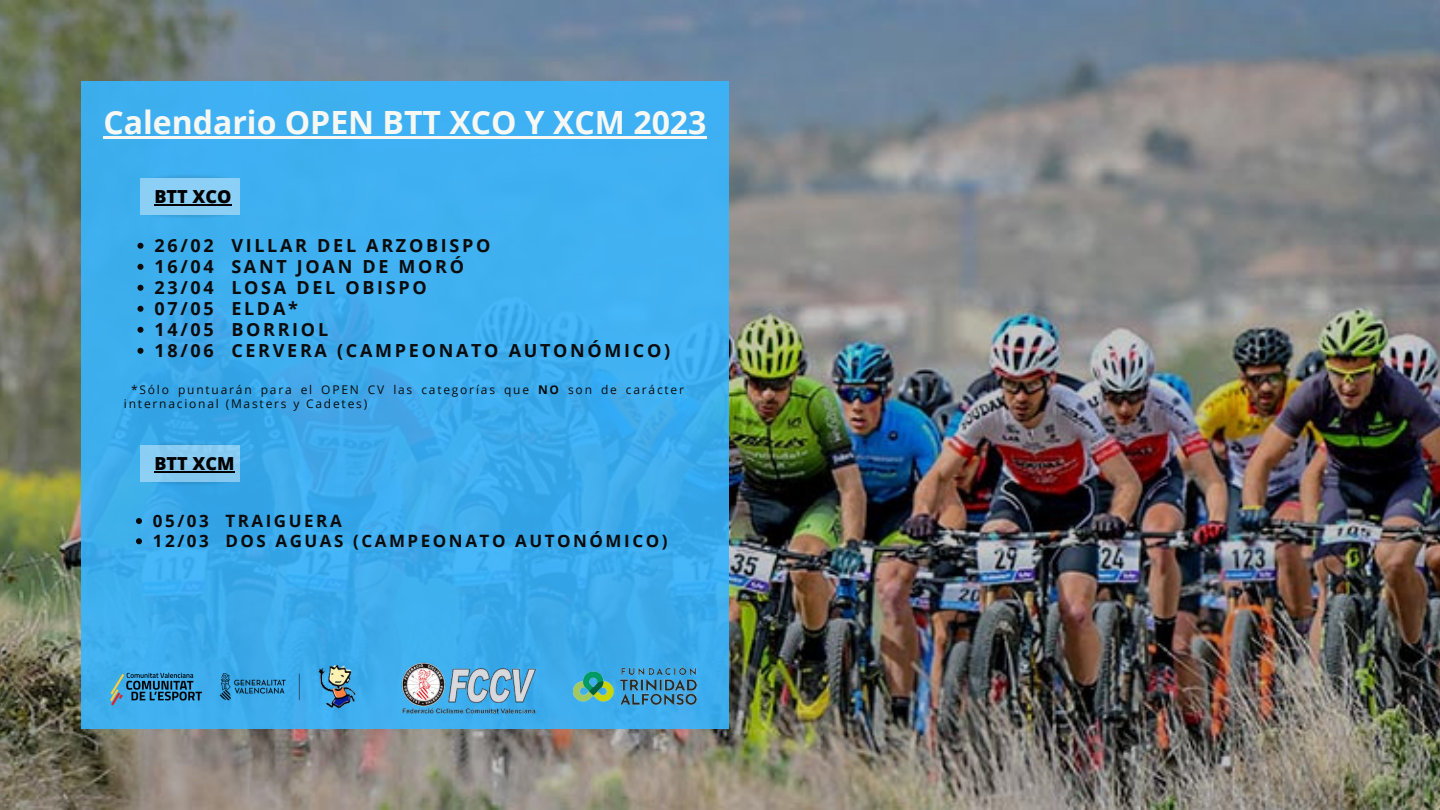
<style>
.page{position:relative;width:1440px;height:810px;background:#fff}
.page>*{position:absolute;margin:0;border:0;box-sizing:border-box;transform-origin:0 0}
.t1{font:700 32px "Open Sans";color:#f7f8f3}
.t2{font:700 18px/21px "Open Sans";letter-spacing:.15em;color:#0b0b0b}
.t3{font:800 18px "Open Sans";color:#000}
.t4{font:700 17px/20.2px "Open Sans";letter-spacing:.15em;color:#0b0b0b}
.t5{font:12px/14.2px "Open Sans";letter-spacing:.15em;color:#0b0b0b}
.s1{font-weight:700}
</style>
<div class="page">
<img style="left:0;top:0;width:1440px;height:810px">
<div style="left:81px;top:81px;width:648px;height:648px;background:#3eafef"></div>
<img style="left:401px;top:663px;width:136px;height:51px">
<img style="left:317px;top:661px;width:45px;height:52px">
<img style="left:572px;top:659px;width:126px;height:55px">
<img style="left:107px;top:659px;width:95px;height:47px">
<img style="left:219px;top:667px;width:80px;height:34px">
<hr style="left:103px;top:136px;width:603px;height:3px;background:#f7f8f3">
<div style="left:140px;top:178px;width:100px;height:37px;background:#8bcff5"></div>
<svg style="left:137px;top:243px;width:6px;height:6px"></svg>
<svg style="left:137px;top:264px;width:6px;height:6px"></svg>
<svg style="left:137px;top:285px;width:6px;height:6px"></svg>
<svg style="left:137px;top:306px;width:6px;height:6px"></svg>
<svg style="left:137px;top:327px;width:6px;height:6px"></svg>
<svg style="left:137px;top:348px;width:6px;height:6px"></svg>
<svg style="left:136px;top:518px;width:6px;height:6px"></svg>
<svg style="left:136px;top:538px;width:6px;height:6px"></svg>
<hr style="left:154px;top:204px;width:77px;height:2px;background:#000">
<div style="left:140px;top:445px;width:100px;height:37px;background:#87c9f0"></div>
<hr style="left:154px;top:472px;width:81px;height:1px;background:#000">
<h1 class="t1" style="left:103px;top:100px;width:605px">Calendario OPEN BTT XCO Y XCM 2023</h1>
<p class="t3" style="left:154px;top:184px;width:79px">BTT XCO</p>
<p class="t2" style="left:155px;top:234px;width:517px">26/02 VILLAR DEL ARZOBISPO<br>16/04 SANT JOAN DE MORÓ<br>23/04 LOSA DEL OBISPO<br>07/05 ELDA*<br>14/05 BORRIOL<br>18/06 CERVERA (CAMPEONATO AUTONÓMICO)</p>
<p class="t5" style="left:124px;top:382px;width:562px;text-indent:7px">*Sólo puntuarán para el OPEN CV las categorías que <span class="s1">NO</span> son de carácter internacional (Masters y Cadetes)</p>
<p class="t3" style="left:154px;top:451px;width:82px">BTT XCM</p>
<p class="t4" style="left:153px;top:510px;width:516px">05/03 TRAIGUERA<br>12/03 DOS AGUAS (CAMPEONATO AUTONÓMICO)</p>
</div>
